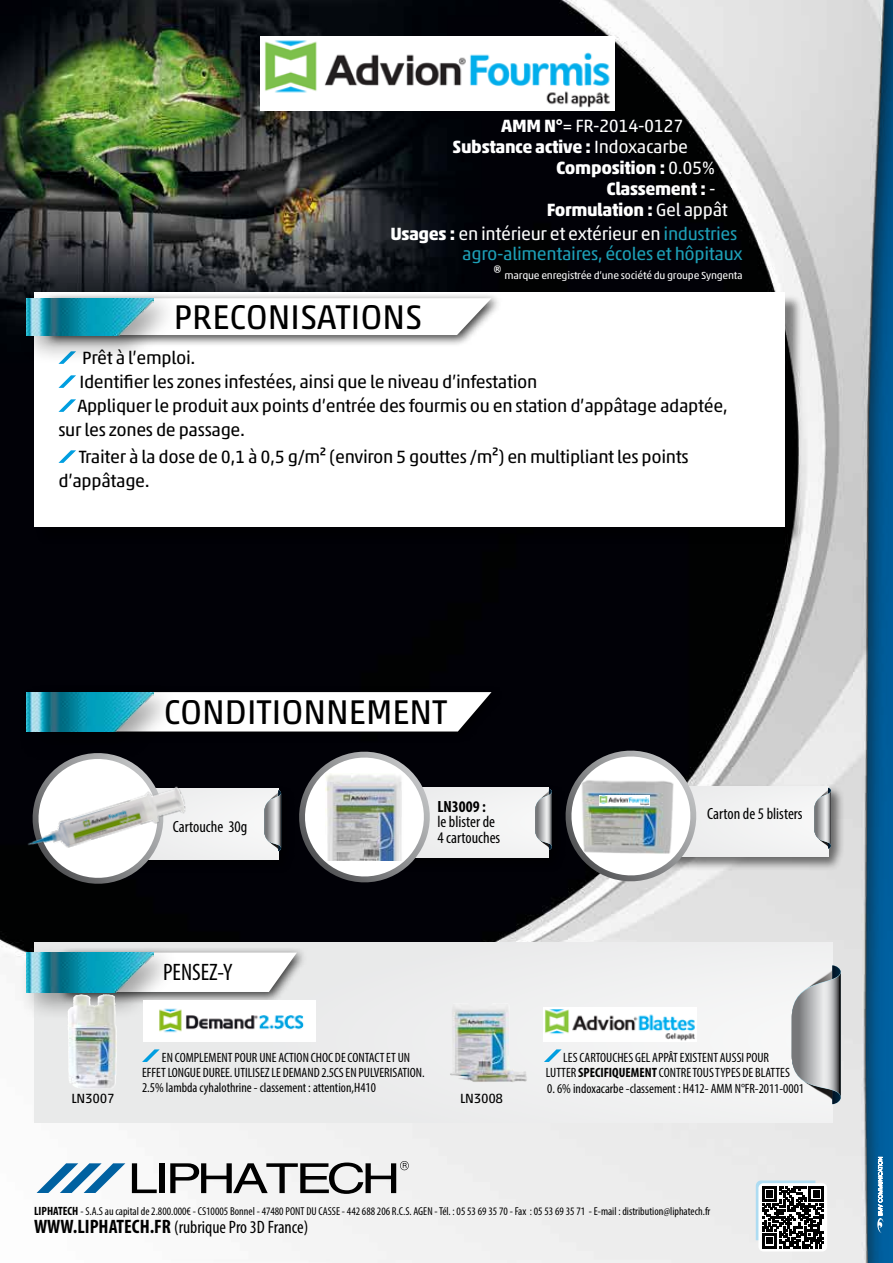
<style>
.page{position:relative;width:893px;height:1263px;background:#fff}
.page>*{position:absolute;margin:0;border:0;box-sizing:border-box;transform-origin:0 0}
.t1{font:34.8px "Akko Pro";color:#000}
.t2{font:condensed 23.85px "Myriad Pro";color:#000}
.t3{font:18px/24px "Akko Pro";letter-spacing:-.02em;color:#000}
.t4{font:700 18px "Akko Pro";letter-spacing:-.02em;color:#fff}
.t5{font:18px/19.5px "Akko Pro";letter-spacing:-.02em;color:#1da0b7;text-align:right}
.t6{font:condensed 18px "Myriad Pro";color:#000}
.t7{font:18px "Akko Pro";letter-spacing:-.02em;color:#fff}
.t8{font:condensed 16.2px/15.5px "Myriad Pro";color:#000}
.t9{font:700 condensed 16.2px "Myriad Pro";color:#000}
.t10{font:condensed 13.5px/15px "Myriad Pro";color:#000}
.t11{font:13.5px "Akko Pro";letter-spacing:-.02em;color:#000}
.t12{font:condensed 11.4px "Myriad Pro";color:#000}
.t13{font:10.5px "Akko Pro";letter-spacing:-.02em;color:#fff}
.s1{font-weight:700}
.s2{font-weight:400}
.s3{font-weight:700;color:#fff}
.s4{color:#fff}
.s5{font-size:19.5px}
.s6{font-weight:700;font-size:12px}
.s7{font-weight:700;font-size:19.5px}
</style>
<div class="page">
<img style="left:0;top:0;width:893px;height:1263px">
<svg style="left:132px;top:1163px;width:25px;height:30px"></svg>
<div style="left:160px;top:1163px;width:5px;height:30px;background:#000"></div>
<svg style="left:170px;top:1161px;width:239px;height:33px"></svg>
<svg style="left:37px;top:1163px;width:88px;height:30px"></svg>
<div style="left:36px;top:295px;width:767px;height:250px;background:#000;opacity:.5"></div>
<div style="left:34px;top:292px;width:750px;height:234px;background:#fff"></div>
<svg style="left:58px;top:375px;width:18px;height:13px"></svg>
<svg style="left:58px;top:399px;width:18px;height:13px"></svg>
<svg style="left:58px;top:450px;width:18px;height:13px"></svg>
<div style="left:104px;top:786px;width:191px;height:87px;background:#000"></div>
<div style="left:106px;top:788px;width:172px;height:71px;background:#f3f3f3"></div>
<svg style="left:264px;top:790px;width:17px;height:61px"></svg>
<svg style="left:21px;top:761px;width:154px;height:134px"></svg>
<div style="left:375px;top:785px;width:191px;height:87px;background:#000"></div>
<div style="left:377px;top:787px;width:172px;height:71px;background:#f2f2f2"></div>
<div style="left:654px;top:784px;width:191px;height:87px;background:#000;opacity:.53"></div>
<div style="left:656px;top:786px;width:172px;height:71px;background:#f1f2f2"></div>
<svg style="left:814px;top:788px;width:17px;height:61px"></svg>
<div style="left:758px;top:1183px;width:69px;height:68px;background:linear-gradient(to right,#fff,#fff);border-radius:5px"></div>
<svg style="left:756px;top:1180px;width:68px;height:68px"></svg>
<svg style="left:877px;top:1157px;width:6px;height:76px"></svg>
<svg style="left:287px;top:747px;width:155px;height:147px"></svg>
<svg style="left:535px;top:746px;width:173px;height:147px"></svg>
<div style="left:34px;top:942px;width:798px;height:181px;background:#ededee"></div>
<svg style="left:792px;top:965px;width:49px;height:139px"></svg>
<svg style="left:142px;top:1049px;width:18px;height:13px"></svg>
<div style="left:43px;top:292px;width:459px;height:55px;background:#000;opacity:.75"></div>
<svg style="left:180px;top:298px;width:312px;height:37px"></svg>
<div style="left:19px;top:290px;width:161px;height:74px;background:#000;opacity:.36"></div>
<img style="left:27px;top:298px;width:126px;height:37px">
<div style="left:57px;top:946px;width:251px;height:58px;background:#000;opacity:.75"></div>
<svg style="left:180px;top:952px;width:117px;height:40px;background:#f4f4f4"></svg>
<div style="left:19px;top:944px;width:161px;height:77px;background:#000;opacity:.36"></div>
<img style="left:27px;top:952px;width:126px;height:40px">
<div style="left:54px;top:686px;width:448px;height:58px;background:#000"></div>
<svg style="left:180px;top:692px;width:312px;height:39px;background:#f1f1f1"></svg>
<div style="left:19px;top:684px;width:161px;height:77px;background:#000;opacity:.36"></div>
<img style="left:27px;top:692px;width:126px;height:40px">
<img style="left:75px;top:994px;width:31px;height:12px">
<svg style="left:544px;top:1049px;width:18px;height:13px"></svg>
<img style="left:144px;top:1000px;width:172px;height:42px">
<img style="left:261px;top:36px;width:354px;height:75px">
<img style="left:6px;top:774px;width:192px;height:102px">
<img style="left:326px;top:774px;width:78px;height:86px">
<img style="left:450px;top:1009px;width:77px;height:73px">
<img style="left:543px;top:1008px;width:154px;height:34px">
<img style="left:579px;top:778px;width:95px;height:75px">
<img style="left:600px;top:795px;width:49px;height:11px">
<h3 class="t7" style="left:501px;top:115px;width:184px"><span class="s1">AMM N°</span>= FR-2014-0127</h3>
<h3 class="t4" style="left:453px;top:136px;width:237px">Substance active : <span class="s2">I ndoxacarbe</span></h3>
<h3 class="t4" style="left:556px;top:157px;width:160px">Composition : <span class="s2">0.05%</span></h3>
<h3 class="t4" style="left:606px;top:178px;width:111px">Classement : <span class="s2">-</span></h3>
<h3 class="t4" style="left:547px;top:199px;width:183px">Formulation : <span class="s2">Gel appât</span></h3>
<h3 class="t5" style="left:390px;top:224px;width:354px"><span class="s3">Usages :</span> <span class="s4">en intérieur et extérieur en</span> industries agro-alimentaires, écoles et hôpitaux</h3>
<p class="t13" style="left:493px;top:269px;width:251px"><span class="s5">®</span> marque enregistrée d’une société du groupe Syngenta</p>
<h1 class="t1" style="left:174px;top:295px;width:228px">precon isations</h1>
<h3 class="t3" style="left:82px;top:345px;width:115px">Prêt à l’emploi.</h3>
<h3 class="t3" style="left:80px;top:369px;width:459px">I dentifier les zones infestées, ainsi que le niveau d’infestation</h3>
<h3 class="t3" style="left:77px;top:393px;width:652px">Appliquer le produit aux points d’entrée des fourmis ou en station d’appâtage adaptée,</h3>
<h3 class="t3" style="left:58px;top:417px;width:188px">sur les zones de passage.</h3>
<h3 class="t3" style="left:58px;top:444px;width:632px;text-indent:20px">Traiter à la dose de 0,1 à 0,5 g/m² (environ 5 gouttes /m²) en multipliant les points d’appâtage.</h3>
<h1 class="t1" style="left:164px;top:691px;width:98px">CONDITIO</h1>
<h1 class="t1" style="left:304px;top:691px;width:145px">NNEMENT</h1>
<p class="t8" style="left:173px;top:819px;width:76px">Cartouche 30g</p>
<p class="t9" style="left:437px;top:796px;width:50px">LN3009 :</p>
<p class="t8" style="left:437px;top:814px;width:64px">le blister de<br>4 cartouches</p>
<p class="t8" style="left:707px;top:806px;width:97px">Carton de 5 blisters</p>
<p class="t11" style="left:71px;top:1090px;width:45px">LN3007</p>
<h2 class="t2" style="left:163px;top:957px;width:71px">PENSEZ-Y</h2>
<p class="t10" style="left:142px;top:1050px;width:269px;text-indent:20px">EN COMPLEMENT POUR UNE ACTION CHOC DE CONTACT ET UN<br>EFFET LONGUE DUREE. utilise</p>
<p class="t10" style="left:265px;top:1065px;width:25px">z le demand</p>
<p class="t10" style="left:321px;top:1065px;width:64px">2.5cs en pulverisation</p>
<p class="t10" style="left:422px;top:1065px;width:4px">.</p>
<p class="t10" style="left:563px;top:1050px;width:23px">Les cartouches</p>
<p class="t10" style="left:635px;top:1050px;width:61px">gel appâtexistent</p>
<p class="t10" style="left:546px;top:1050px;width:225px;text-indent:174px">AUSSI POUR<br>LUTTER <span class="s1">SPECIFIQUEMENT</span> CONTRE TOUS TYPES de blattes</p>
<p class="t10" style="left:142px;top:1080px;width:235px">2.5% lambda cyhalothrine - classement : attention,H410</p>
<p class="t10" style="left:547px;top:1080px;width:258px">0. 6% indoxacarbe -classement : H412- AMM N°FR-2011-0001</p>
<p class="t11" style="left:460px;top:1090px;width:45px">LN3008</p>
<p class="t12" style="left:34px;top:1204px;width:678px"><span class="s6">LIPHATECH</span> - S.A.S au capital de 2.800.000€ - CS10005 Bonnel - 47480 PONT DU CASSE - 442 688 206 R.C.S. AGEN - Tél. : 05 53 69 35 70 - Fax : 05 53 69 35 71 - E-mail : distribution@liphatech.fr</p>
<h3 class="t6" style="left:34px;top:1216px;width:276px"><span class="s7">WWW.LIPHATECH.FR</span> (rubrique Pro 3D France)</h3>
</div>
